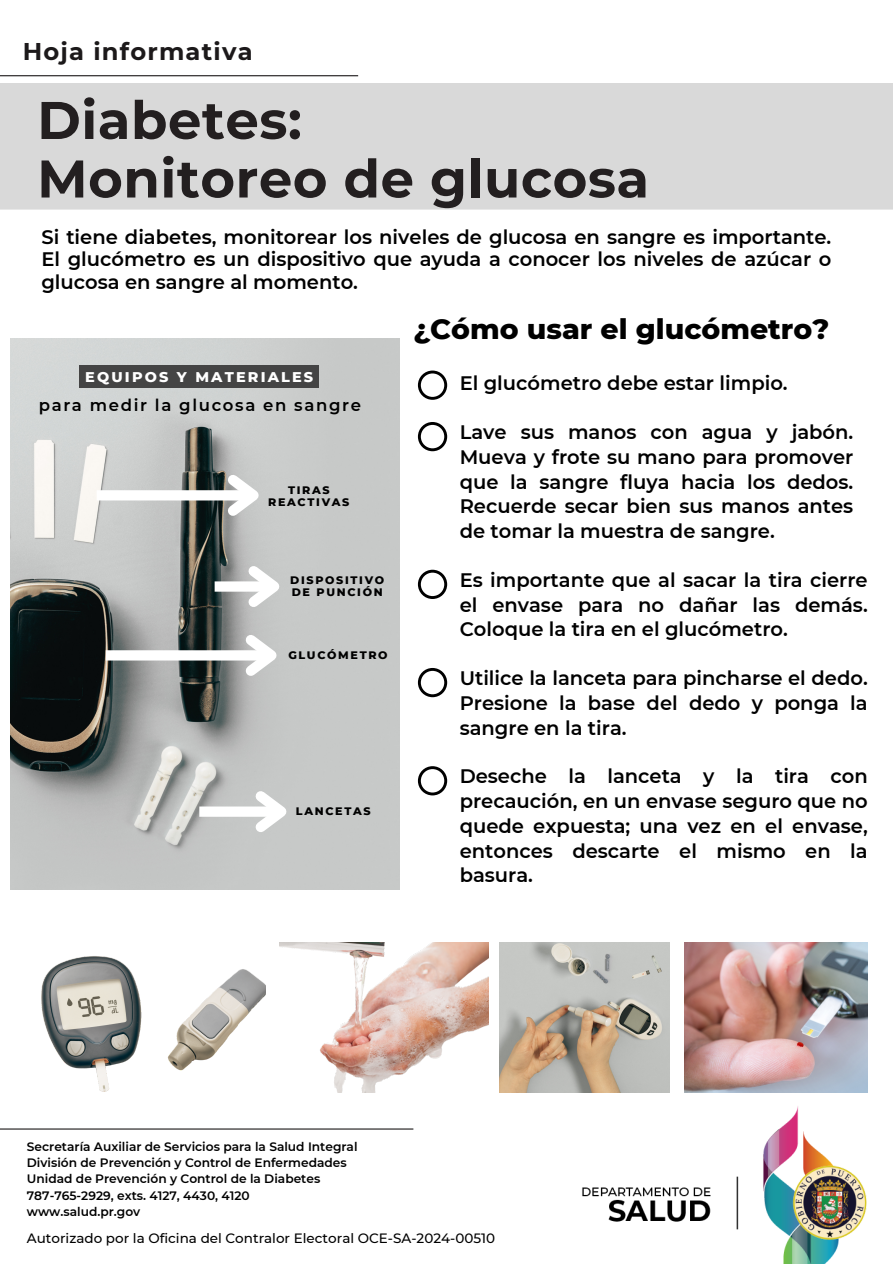
<style>
.page{position:relative;width:893px;height:1264px;background:#fff}
.page>*{position:absolute;margin:0;border:0;box-sizing:border-box;transform-origin:0 0}
.t1{font:700 52.8px/58.5px "Montserrat";letter-spacing:.01em;color:#231f20}
.t2{font:800 28.35px "Montserrat";color:#000}
.t3{font:700 24.15px "Montserrat";letter-spacing:.05em;color:#1c191a}
.t4{font:600 19.5px/24.8px "Montserrat";color:#000;text-align:justify}
.t5{font:600 16.5px "Montserrat";letter-spacing:.1em;color:#000}
.t6{font:800 14.4px "Montserrat";letter-spacing:.15em;color:#fff}
.t7{font:500 13.5px "Montserrat";color:#000}
.t8{font:600 12.15px "Montserrat";color:#000}
.t9{font:800 11.1px/12px "Montserrat";letter-spacing:.15em;color:#000;text-align:center}
</style>
<div class="page">
<img style="left:559px;top:1092px;width:309px;height:171px">
<hr style="left:0;top:75px;width:358px;height:1px;background:#1c191a">
<div style="left:0;top:83px;width:892px;height:127px;background:#d9d9d9"></div>
<img style="left:11px;top:338px;width:388px;height:552px">
<div style="left:97px;top:490px;width:156px;height:10px;background:#fff"></div>
<svg style="left:218px;top:465px;width:52px;height:60px"></svg>
<div style="left:106px;top:650px;width:165px;height:10px;background:#fff"></div>
<svg style="left:236px;top:625px;width:52px;height:60px"></svg>
<div style="left:199px;top:806px;width:82px;height:10px;background:#fff"></div>
<svg style="left:246px;top:781px;width:52px;height:60px"></svg>
<div style="left:80px;top:366px;width:239px;height:22px;background:#444"></div>
<div style="left:215px;top:581px;width:59px;height:10px;background:#fff"></div>
<svg style="left:239px;top:556px;width:52px;height:60px"></svg>
<svg style="left:418px;top:370px;width:29px;height:30px"></svg>
<svg style="left:418px;top:422px;width:29px;height:29px"></svg>
<svg style="left:418px;top:569px;width:29px;height:30px"></svg>
<svg style="left:418px;top:668px;width:29px;height:29px"></svg>
<img style="left:41px;top:956px;width:224px;height:136px">
<img style="left:279px;top:942px;width:209px;height:150px">
<img style="left:499px;top:942px;width:170px;height:150px">
<img style="left:684px;top:942px;width:183px;height:150px">
<hr style="left:0;top:1128px;width:413px;height:1px;background:#1c191a">
<svg style="left:418px;top:766px;width:29px;height:29px"></svg>
<h4 class="t3" style="left:23px;top:37px;width:231px">Hoja informativa</h4>
<p class="t1" style="left:37px;top:91px;width:613px">Diabetes:<br>Monitoreo de glucosa</p>
<h3 class="t4" style="left:41px;top:225px;width:791px;line-height:22.5px">Si tiene diabetes, monitorear los niveles de glucosa en sangre es importante.<br>El glucómetro es un dispositivo que ayuda a conocer los niveles de azúcar o glucosa en sangre al momento.</h3>
<h6 class="t6" style="left:85px;top:368px;width:229px">EQUIPOS Y MATERIALES</h6>
<p class="t5" style="left:39px;top:395px;width:324px">para medir la glucosa en sangre</p>
<p class="t9" style="left:268px;top:484px;width:83px">TIRAS<br>REACTIVAS</p>
<p class="t9" style="left:290px;top:573px;width:95px;text-align:left">DISPOSITIVO<br>DE PUNCIÓN</p>
<p class="t9" style="left:288px;top:648px;width:101px">GLUCÓMETRO</p>
<p class="t9" style="left:296px;top:805px;width:76px">LANCETAS</p>
<h5 class="t2" style="left:413px;top:312px;width:417px">¿Cómo usar el glucómetro?</h5>
<h2 class="t4" style="left:459px;top:371px;width:329px">El glucómetro debe estar limpio.</h2>
<h4 class="t4" style="left:459px;top:419px;width:395px">Lave sus manos con agua y jabón.<br>Mueva y frote su mano para promover que la sangre fluya hacia los dedos.<br>Recuerde secar bien sus manos antes de tomar la muestra de sangre.</h4>
<p class="t4" style="left:459px;top:567px;width:409px">Es importante que al sacar la tira cierre el envase para no dañar las demás.<br>Coloque la tira en el glucómetro.</p>
<p class="t4" style="left:459px;top:665px;width:409px">Utilice la lanceta para pincharse el dedo.<br>Presione la base del dedo y ponga la sangre en la tira.</p>
<p class="t4" style="left:459px;top:763px;width:409px">Deseche la lanceta y la tira con precaución, en un envase seguro que no quede expuesta; una vez en el envase, entonces descarte el mismo en la basura.</p>
<h4 class="t8" style="left:27px;top:1138px;width:332px">Secretaría Auxiliar de Servicios para la Salud Integral</h4>
<p class="t8" style="left:27px;top:1155px;width:321px">División de Prevención y Control de Enfermedades</p>
<h4 class="t8" style="left:27px;top:1171px;width:295px">Unidad de Prevención y Control de la Diabetes</h4>
<p class="t8" style="left:27px;top:1187px;width:224px">787-765-2929, exts. 4127, 4430, 4120</p>
<h4 class="t8" style="left:27px;top:1204px;width:115px">www.salud.pr.gov</h4>
<p class="t7" style="left:27px;top:1229px;width:469px">Autorizado por la Oficina del Contralor Electoral OCE-SA-2024-00510</p>
</div>
